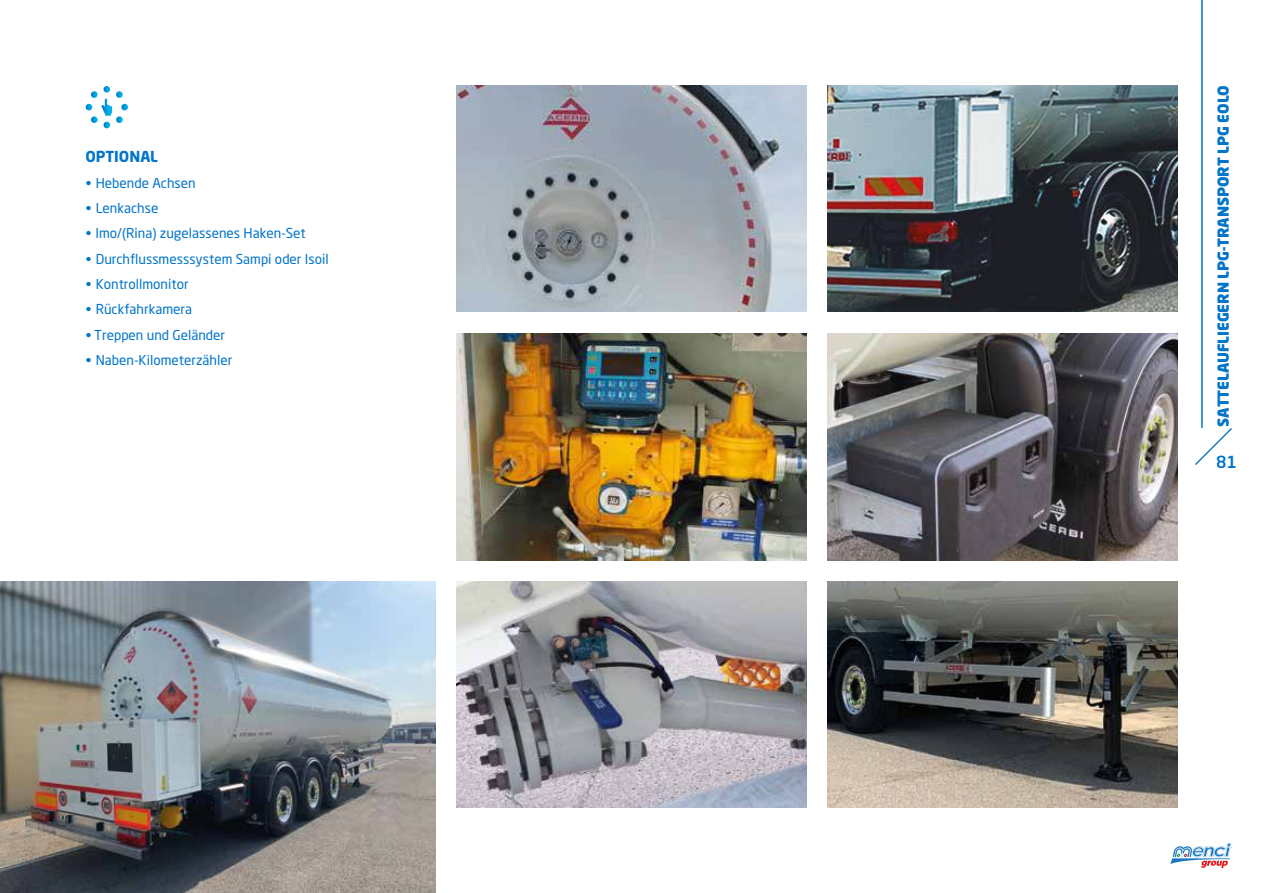
<style>
.page{position:relative;width:1263px;height:893px;background:#fff}
.page>*{position:absolute;margin:0;border:0;box-sizing:border-box;transform-origin:0 0}
.t1{font:500 16.5px "Neo Sans W1 G";color:#0075c9}
.t2{font:900 15px "Neo Sans W1 G";letter-spacing:-.005em;color:#0075c9}
.t3{font:700 15px "Neo Sans W1 G";color:#0075c9}
.t4{font:13.5px "Neo Sans W1 G";color:#0075c9}
</style>
<div class="page">
<svg style="left:1195px;top:428px;width:37px;height:37px"></svg>
<svg style="left:1170px;top:843px;width:62px;height:25px"></svg>
<img style="left:827px;top:581px;width:351px;height:226px">
<img style="left:456px;top:581px;width:350px;height:226px">
<img style="left:456px;top:85px;width:350px;height:227px">
<img style="left:456px;top:333px;width:350px;height:227px">
<img style="left:827px;top:333px;width:351px;height:227px">
<img style="left:0;top:581px;width:435px;height:312px">
<img style="left:827px;top:85px;width:351px;height:227px">
<svg style="left:86px;top:86px;width:42px;height:42px"></svg>
<hr style="left:1201px;top:0;width:2px;height:428px;background:#0075c9">
<p class="t3" style="left:85px;top:147px;width:74px">OPTIONAL</p>
<p class="t4" style="left:86px;top:175px;width:111px">• Hebende Achsen</p>
<p class="t4" style="left:86px;top:200px;width:74px">• Lenkachse</p>
<p class="t4" style="left:86px;top:225px;width:222px">• Imo/(Rina) zugelassenes Haken-Set</p>
<p class="t4" style="left:86px;top:250px;width:245px">• Durchflussmesssystem Sampi oder Isoil</p>
<p class="t4" style="left:86px;top:276px;width:104px">• Kontrollmonitor</p>
<p class="t4" style="left:86px;top:301px;width:108px">• Rückfahrkamera</p>
<p class="t4" style="left:86px;top:326px;width:141px">• Treppen und Geländer</p>
<p class="t4" style="left:86px;top:351px;width:148px">• Naben-Kilometerzähler</p>
<p class="t2" style="left:1213px;top:427px;width:343px;rotate:-90deg">SATTELAUFLIEGERN LPG-TRANSPORT LPG EOLO</p>
<p class="t1" style="left:1216px;top:451px;width:22px">81</p>
</div>
